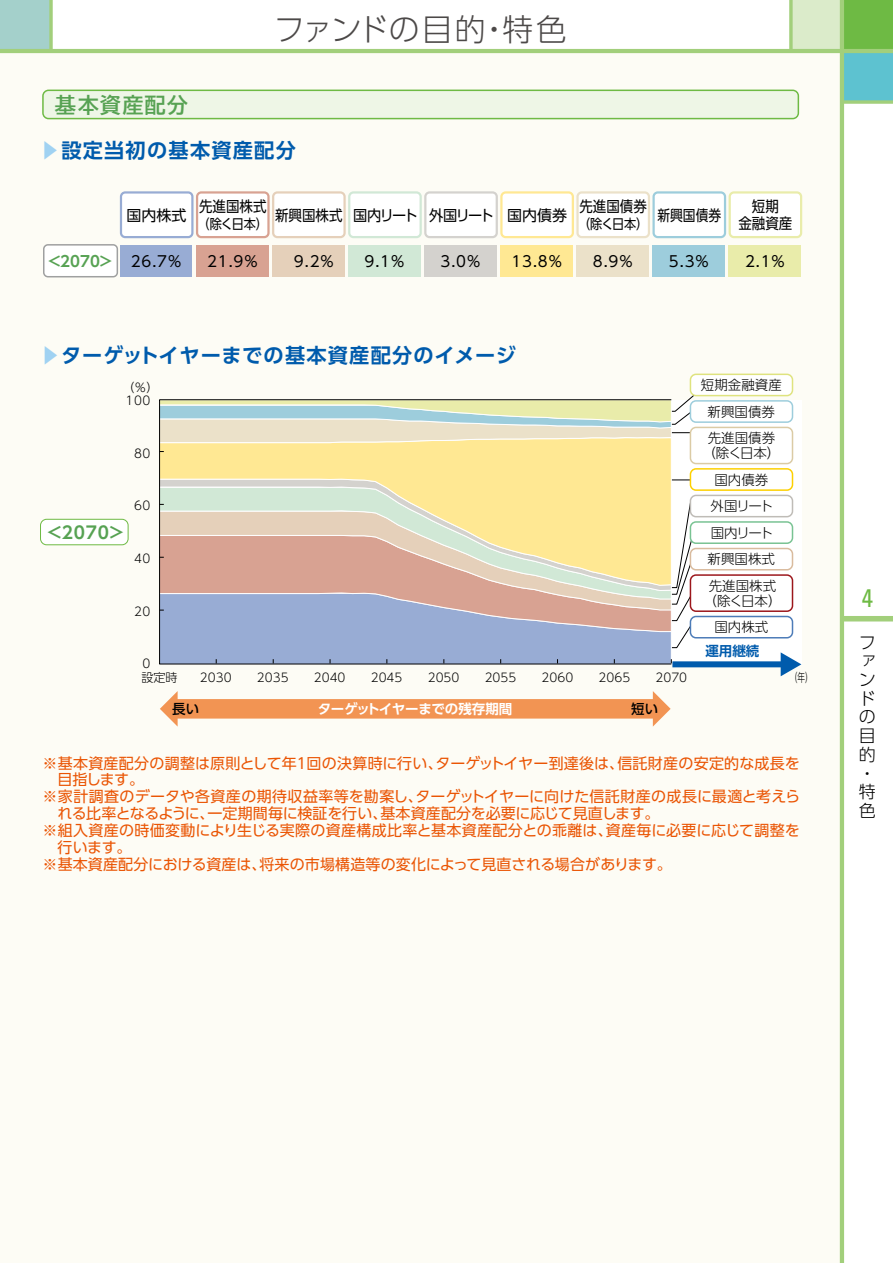
<style>
.page{position:relative;width:893px;height:1263px;background:#fff}
.page>*{position:absolute;margin:0;border:0;box-sizing:border-box;transform-origin:0 0}
.t1{font:300 30.9px "UD Shin Go Pro";letter-spacing:.005em;color:#4c4948}
.t2{font:condensed 25.5px "Univers LT Std";color:#6eba44}
.t3{font:700 21.3px "TBUD Go Std";letter-spacing:.045em;color:#57a253}
.t4{font:700 20.25px "UD Shin Go Pro De";letter-spacing:.04em;color:#005bac}
.t5{font:700 20.25px "UD Shin Go Pro De";letter-spacing:.06em;color:#005bac}
.t6{font:300 16.95px/18.8px "UD Shin Go Pro";color:#000}
.t7{font:700 16.95px "UD Shin Go Pro De";color:#57a253}
.t8{font:15px "UD Shin Go Pro";letter-spacing:.01em;color:#ea5504}
.t9{font:15px "UD Shin Go Pro";color:#000}
.t10{font:15px "UD Shin Go Pro";letter-spacing:-.015em;color:#ea5504}
.t11{font:15px "UD Shin Go Pro";letter-spacing:-.025em;color:#000;scale:.9 1}
.t12{font:15px/16.5px "UD Shin Go Pro";color:#000;text-align:center;scale:.9 1}
.t13{font:700 15px "UD Shin Go Pro De";color:#57a253}
.t14{font:15px "UD Shin Go Pro";color:#000;scale:.85 1}
.t15{font:300 13.5px/15px "UD Shin Go Pro";color:#000;text-align:center}
.t16{font:700 13.5px "UD Shin Go Pro De";letter-spacing:-.015em;color:#fff}
.t17{font:13.5px "UD Shin Go Pro";letter-spacing:-.08em;color:#000;scale:.9 1}
.t18{font:700 13.5px "UD Shin Go Pro De";color:#005bac}
.t19{font:500 13.5px "UD Shin Go Pro";color:#000}
.t20{font:300 12px "UD Shin Go Pro";color:#000}
.t21{font:300 12px "UD Shin Go Pro";color:#000;scale:.64 1}
.s1{color:#a0d2f2}
</style>
<div class="page">
<div style="left:0;top:0;width:51px;height:51px;background:#a4d0cb"></div>
<div style="left:842px;top:0;width:51px;height:51px;background:#6eba44"></div>
<div style="left:842px;top:51px;width:51px;height:51px;background:#5dc2d0"></div>
<div style="left:791px;top:0;width:51px;height:51px;background:#dbebca"></div>
<svg style="left:49px;top:0;width:4px;height:49px"></svg>
<div style="left:0;top:51px;width:842px;height:1212px;background:#fdfcf5"></div>
<div style="left:842px;top:616px;width:51px;height:5px;background:#a2cf7b"></div>
<hr style="left:840px;top:0;width:4px;height:1263px;background:#a2cf7b">
<hr style="left:0;top:49px;width:893px;height:4px;background:#a2cf7b">
<svg style="left:844px;top:100px;width:49px;height:4px"></svg>
<svg style="left:789px;top:0;width:4px;height:49px"></svg>
<div style="left:160px;top:400px;width:641px;height:264px;background:#fff"></div>
<hr style="left:644px;top:480px;width:70px;height:1px;background:#000">
<div style="left:690px;top:469px;width:102px;height:21px;background:#fff;border-radius:6px"></div>
<div style="left:690px;top:468px;width:103px;height:23px;border:2px solid #fdd000;border-radius:6px"></div>
<div style="left:690px;top:374px;width:102px;height:22px;background:#fff;border-radius:6px"></div>
<div style="left:690px;top:374px;width:103px;height:22px;border:2px solid #dfe37f;border-radius:6px"></div>
<div style="left:690px;top:616px;width:103px;height:22px;border:2px solid #4d7cb8;border-radius:6px"></div>
<div style="left:690px;top:574px;width:103px;height:38px;border:2px solid #9c171c;border-radius:6px"></div>
<div style="left:690px;top:548px;width:103px;height:22px;border:2px solid #d9bb9e;border-radius:6px"></div>
<div style="left:690px;top:495px;width:103px;height:22px;border:2px solid #bfbcb7;border-radius:6px"></div>
<div style="left:690px;top:400px;width:103px;height:23px;border:2px solid #9dcddc;border-radius:6px"></div>
<div style="left:690px;top:427px;width:103px;height:37px;border:2px solid #dbcba5;border-radius:6px"></div>
<div style="left:690px;top:521px;width:103px;height:23px;border:2px solid #79c393;border-radius:6px"></div>
<svg style="left:42px;top:90px;width:757px;height:29px"></svg>
<div style="left:121px;top:192px;width:71px;height:45px;background:#fff;border-radius:4px"></div>
<div style="left:120px;top:191px;width:73px;height:47px;border:2px solid #98acd4;border-radius:4px"></div>
<div style="left:197px;top:192px;width:71px;height:45px;background:#fff;border-radius:4px"></div>
<div style="left:196px;top:191px;width:74px;height:47px;border:2px solid #d8a292;border-radius:4px"></div>
<div style="left:273px;top:192px;width:72px;height:45px;background:#fff;border-radius:4px"></div>
<div style="left:272px;top:191px;width:74px;height:47px;border:2px solid #e5d0ba;border-radius:4px"></div>
<div style="left:349px;top:192px;width:72px;height:45px;background:#fff;border-radius:4px"></div>
<div style="left:348px;top:191px;width:74px;height:47px;border:2px solid #d1e8d6;border-radius:4px"></div>
<div style="left:425px;top:192px;width:72px;height:45px;background:#fff;border-radius:4px"></div>
<div style="left:424px;top:191px;width:74px;height:47px;border:2px solid #d4d2ce;border-radius:4px"></div>
<div style="left:501px;top:192px;width:72px;height:45px;background:#fff;border-radius:4px"></div>
<div style="left:500px;top:191px;width:74px;height:47px;border:2px solid #ffe893;border-radius:4px"></div>
<div style="left:577px;top:192px;width:72px;height:45px;background:#fff;border-radius:4px"></div>
<div style="left:576px;top:191px;width:74px;height:47px;border:2px solid #ebe1c9;border-radius:4px"></div>
<div style="left:654px;top:192px;width:71px;height:45px;background:#fff;border-radius:4px"></div>
<div style="left:652px;top:191px;width:74px;height:47px;border:2px solid #9dcddc;border-radius:4px"></div>
<div style="left:730px;top:192px;width:71px;height:45px;background:#fff;border-radius:4px"></div>
<div style="left:729px;top:191px;width:73px;height:47px;border:2px solid #e9ecaa;border-radius:4px"></div>
<div style="left:197px;top:245px;width:72px;height:32px;background:#d8a292"></div>
<div style="left:44px;top:245px;width:73px;height:32px;background:#fff;border-radius:4px"></div>
<div style="left:43px;top:244px;width:75px;height:33px;border:2px solid #9fa0a0;border-radius:4px"></div>
<div style="left:121px;top:245px;width:71px;height:32px;background:#98acd4"></div>
<div style="left:273px;top:245px;width:72px;height:32px;background:#e5d0ba"></div>
<div style="left:349px;top:245px;width:72px;height:32px;background:#d1e8d6"></div>
<div style="left:424px;top:245px;width:73px;height:32px;background:#d4d2ce"></div>
<div style="left:500px;top:245px;width:73px;height:32px;background:#ffe893"></div>
<div style="left:576px;top:245px;width:73px;height:32px;background:#ebe1c9"></div>
<div style="left:652px;top:245px;width:72px;height:32px;background:#9dcddc"></div>
<div style="left:729px;top:245px;width:72px;height:32px;background:#e9ecaa"></div>
<div style="left:41px;top:519px;width:87px;height:26px;background:#fff;border-radius:6px"></div>
<div style="left:40px;top:519px;width:89px;height:26px;border:1px solid #6eba44;border-radius:6px"></div>
<div style="left:672px;top:661px;width:112px;height:6px;background:#005bac"></div>
<svg style="left:781px;top:652px;width:20px;height:24px"></svg>
<div style="left:175px;top:699px;width:480px;height:19px;background:#f29453"></div>
<svg style="left:160px;top:691px;width:18px;height:36px"></svg>
<svg style="left:653px;top:691px;width:18px;height:36px"></svg>
<svg style="left:161px;top:443px;width:509px;height:59px;background:#f7e79f"></svg>
<svg style="left:161px;top:391px;width:538px;height:52px"></svg>
<svg style="left:159px;top:502px;width:534px;height:163px;background:#cbbfb7"></svg>
<div style="left:159px;top:399px;width:513px;height:265px;border:1px solid #000"></div>
<h3 class="t3" style="left:55px;top:87px;width:135px">基本資産配分</h3>
<h1 class="t1" style="left:274px;top:4px;width:295px">ファンドの目的・特色</h1>
<h3 class="t5" style="left:40px;top:134px;width:257px"><span class="s1">▶</span>設定当初の基本資産配分</h3>
<p class="t9" style="left:126px;top:203px;width:61px">国内株式</p>
<p class="t12" style="left:199px;top:198px;width:76px">先進国株式</p>
<p class="t17" style="left:198px;top:213px;width:80px">（除く日本）</p>
<p class="t11" style="left:275px;top:203px;width:326px">新興国株式 国内リート 外国リート 国内債券</p>
<p class="t12" style="left:579px;top:198px;width:76px">先進国債券</p>
<p class="t17" style="left:578px;top:213px;width:80px">（除く日本）</p>
<p class="t14" style="left:657px;top:203px;width:76px">新興国債券</p>
<p class="t12" style="left:738px;top:198px;width:62px">短期<br>金融資産</p>
<p class="t13" style="left:47px;top:249px;width:68px">＜2070＞</p>
<p class="t9" style="left:131px;top:249px;width:52px">26.7%</p>
<p class="t9" style="left:207px;top:249px;width:52px">21.9%</p>
<p class="t9" style="left:294px;top:249px;width:41px">9.2%</p>
<p class="t9" style="left:365px;top:249px;width:41px">9.1%</p>
<p class="t9" style="left:441px;top:249px;width:41px">3.0%</p>
<p class="t9" style="left:511px;top:249px;width:52px">13.8%</p>
<p class="t9" style="left:593px;top:249px;width:41px">8.9%</p>
<p class="t9" style="left:669px;top:249px;width:41px">5.3%</p>
<p class="t9" style="left:745px;top:249px;width:41px">2.1%</p>
<h3 class="t4" style="left:40px;top:339px;width:477px"><span class="s1">▶</span>ターゲットイヤーまでの基本資産配分のイメージ</h3>
<p class="t20" style="left:123px;top:377px;width:37px">（%）</p>
<p class="t20" style="left:126px;top:391px;width:26px">100</p>
<p class="t20" style="left:134px;top:443px;width:18px">80</p>
<p class="t7" style="left:46px;top:519px;width:81px">＜2070＞</p>
<p class="t20" style="left:134px;top:496px;width:18px">60</p>
<p class="t20" style="left:134px;top:549px;width:18px">40</p>
<p class="t20" style="left:134px;top:601px;width:18px">20</p>
<p class="t20" style="left:143px;top:654px;width:9px">0</p>
<p class="t20" style="left:142px;top:668px;width:37px">設定時</p>
<p class="t20" style="left:200px;top:668px;width:33px">2030</p>
<p class="t20" style="left:257px;top:668px;width:33px">2035</p>
<p class="t20" style="left:314px;top:668px;width:33px">2040</p>
<p class="t20" style="left:371px;top:668px;width:33px">2045</p>
<p class="t20" style="left:428px;top:668px;width:33px">2050</p>
<p class="t20" style="left:485px;top:668px;width:33px">2055</p>
<p class="t20" style="left:542px;top:668px;width:33px">2060</p>
<p class="t20" style="left:599px;top:668px;width:33px">2065</p>
<p class="t20" style="left:655px;top:668px;width:33px">2070</p>
<p class="t19" style="left:172px;top:698px;width:28px">長い</p>
<p class="t16" style="left:318px;top:698px;width:196px">ターゲットイヤーまでの残存期間</p>
<p class="t19" style="left:631px;top:698px;width:28px">短い</p>
<p class="t15" style="left:701px;top:377px;width:82px">短期金融資産</p>
<p class="t15" style="left:708px;top:398px;width:69px;line-height:26.5px;text-align:left">新興国債券先進国債券</p>
<p class="t15" style="left:702px;top:445px;width:79px">（除く日本）</p>
<p class="t15" style="left:714px;top:471px;width:55px">国内債券</p>
<p class="t15" style="left:711px;top:498px;width:64px">外国リート</p>
<p class="t15" style="left:711px;top:525px;width:64px">国内リート</p>
<p class="t15" style="left:708px;top:551px;width:69px">新興国株式</p>
<p class="t15" style="left:703px;top:578px;width:79px">先進国株式（除く日本）</p>
<p class="t15" style="left:714px;top:619px;width:55px">国内株式</p>
<p class="t18" style="left:705px;top:640px;width:55px">運用継続</p>
<p class="t21" style="left:790px;top:668px;width:37px">（年）</p>
<p class="t8" style="left:43px;top:751px;width:759px">※基本資産配分の調整は原則として年１回の決算時に行い、ターゲットイヤー到達後は、信託財産の安定的な成長を</p>
<p class="t8" style="left:57px;top:768px;width:88px">目指します。</p>
<p class="t8" style="left:43px;top:785px;width:759px">※家計調査のデータや各資産の期待収益率等を勘案し、ターゲットイヤーに向けた信託財産の成長に最適と考えら</p>
<p class="t10" style="left:57px;top:801px;width:604px">れる比率となるように、一定期間毎に検証を行い、基本資産配分を必要に応じて見直します。</p>
<p class="t8" style="left:43px;top:818px;width:759px">※組入資産の時価変動により生じる実際の資産構成比率と基本資産配分との乖離は、資産毎に必要に応じて調整を</p>
<p class="t8" style="left:58px;top:835px;width:76px">行います。</p>
<p class="t8" style="left:43px;top:852px;width:631px">※基本資産配分における資産は、将来の市場構造等の変化によって見直される場合があります。</p>
<h2 class="t2" style="left:862px;top:582px;width:13px">4</h2>
<p class="t6" style="left:859px;top:632px;width:18px">ファンドの目的・特色</p>
</div>
